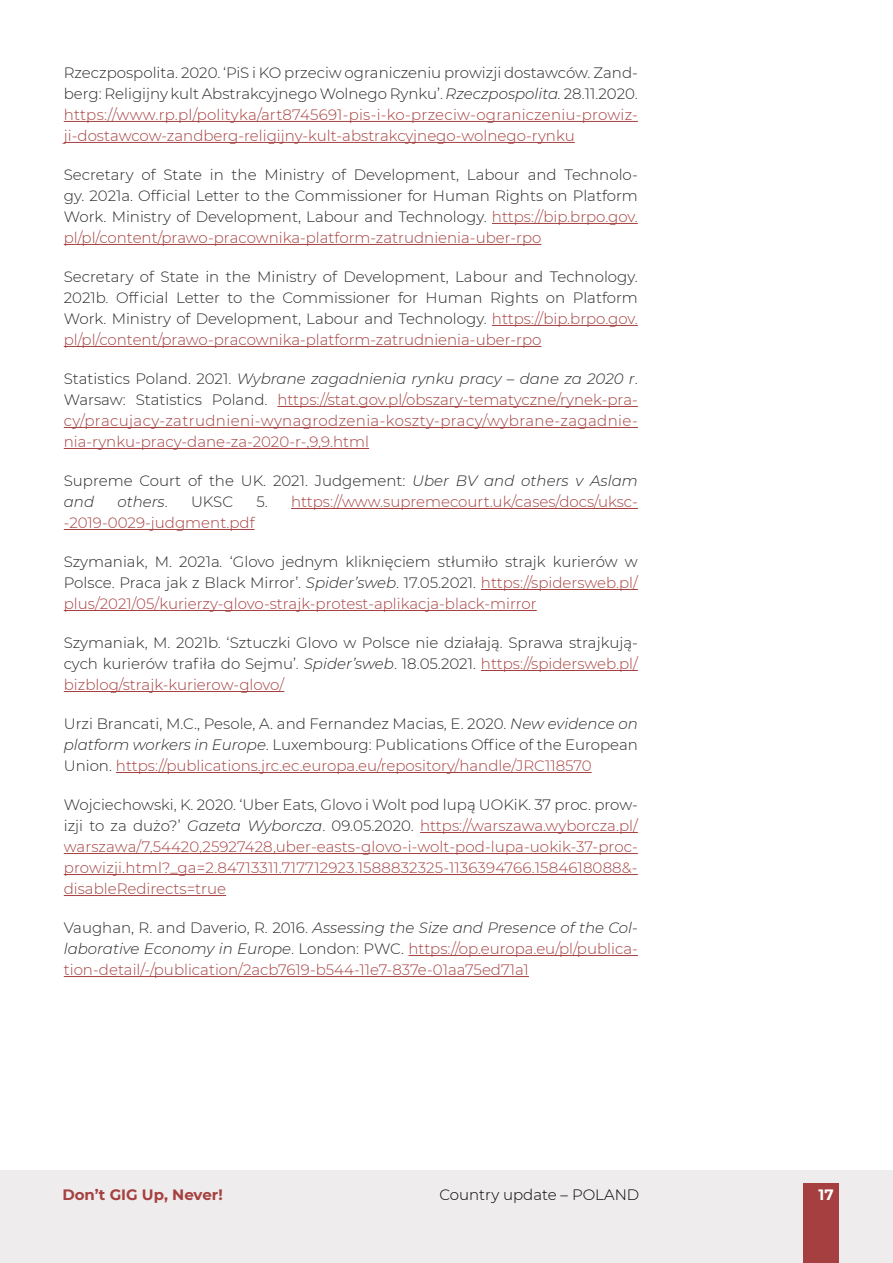
<style>
.page{position:relative;width:893px;height:1263px;background:#fff}
.page>*{position:absolute;margin:0;border:0;box-sizing:border-box;transform-origin:0 0}
.t1{font:300 15px/21px "Montserrat";color:#282827;text-align:justify}
.t2{font:300 15px/21px "Montserrat";color:#a64040;text-align:justify}
.t3{font:300 15px "Montserrat";color:#000}
.t4{font:700 15px "Montserrat";color:#a64040}
.t5{font:italic 300 15px "Montserrat";color:#282827}
.t6{font:700 15px "Montserrat";color:#fff}
.s1{color:#282827}
.s2{font-style:italic;color:#282827}
.s3{color:#a64040}
.s4{font-style:italic}
.s5{font-style:normal}
</style>
<div class="page">
<div style="left:0;top:1170px;width:893px;height:93px;background:#eeecec"></div>
<div style="left:804px;top:1183px;width:35px;height:80px;background:#a64040"></div>
<hr style="left:64px;top:121px;width:574px;height:1px;background:#a64040">
<hr style="left:64px;top:142px;width:511px;height:1px;background:#a64040">
<hr style="left:492px;top:223px;width:146px;height:1px;background:#a64040">
<hr style="left:64px;top:244px;width:477px;height:1px;background:#a64040">
<hr style="left:492px;top:325px;width:146px;height:1px;background:#a64040">
<hr style="left:64px;top:346px;width:477px;height:1px;background:#a64040">
<hr style="left:277px;top:406px;width:361px;height:1px;background:#a64040">
<hr style="left:64px;top:427px;width:574px;height:1px;background:#a64040">
<hr style="left:64px;top:448px;width:305px;height:1px;background:#a64040">
<hr style="left:291px;top:508px;width:347px;height:1px;background:#a64040">
<hr style="left:64px;top:529px;width:191px;height:1px;background:#a64040">
<hr style="left:481px;top:589px;width:157px;height:1px;background:#a64040">
<hr style="left:64px;top:610px;width:473px;height:1px;background:#a64040">
<hr style="left:481px;top:670px;width:157px;height:1px;background:#a64040">
<hr style="left:64px;top:691px;width:220px;height:1px;background:#a64040">
<hr style="left:116px;top:772px;width:476px;height:1px;background:#a64040">
<hr style="left:420px;top:832px;width:218px;height:1px;background:#a64040">
<hr style="left:64px;top:853px;width:574px;height:1px;background:#a64040">
<hr style="left:64px;top:874px;width:574px;height:1px;background:#a64040">
<hr style="left:64px;top:895px;width:162px;height:1px;background:#a64040">
<hr style="left:408px;top:955px;width:230px;height:1px;background:#a64040">
<hr style="left:64px;top:976px;width:465px;height:1px;background:#a64040">
<p class="t2" style="left:64px;top:62px;width:576px"><span class="s1">Rzeczpospolita. 2020. ‘PiS i KO przeciw ograniczeniu prowizji dostawców. Zand&shy;berg: Religijny kult Abstrakcyjnego Wolnego Rynku’.</span> <span class="s2">Rzeczpospolita.</span> <span class="s1">28.11.2020. </span>https://www.rp.pl/polityka/art8745691-pis-i-ko-przeciw-ograniczeniu-prowiz&shy;ji-dostawcow-zandberg-religijny-kult-abstrakcyjnego-wolnego-rynku</p>
<p class="t1" style="left:64px;top:164px;width:576px">Secretary of State in the Ministry of Development, Labour and Technolo&shy;gy. 2021a. Official Letter to the Commissioner for Human Rights on Platform Work. Ministry of Development, Labour and Technology. <span class="s3">https://bip.brpo.gov. pl/pl/content/prawo-pracownika-platform-zatrudnienia-uber-rpo</span></p>
<p class="t1" style="left:64px;top:266px;width:576px">Secretary of State in the Ministry of Development, Labour and Technology.<br>2021b. Official Letter to the Commissioner for Human Rights on Platform Work. Ministry of Development, Labour and Technology. <span class="s3">https://bip.brpo.gov. pl/pl/content/prawo-pracownika-platform-zatrudnienia-uber-rpo</span></p>
<p class="t2" style="left:64px;top:368px;width:576px"><span class="s1">Statistics Poland. 2021.</span> <span class="s2">Wybrane zagadnienia rynku pracy – dane za 2020 r</span><span class="s1">.<br>Warsaw: Statistics Poland.</span> https://stat.gov.pl/obszary-tematyczne/rynek-pra&shy;cy/pracujacy-zatrudnieni-wynagrodzenia-koszty-pracy/wybrane-zagadnie&shy;nia-rynku-pracy-dane-za-2020-r-,9,9.html</p>
<p class="t1" style="left:64px;top:470px;width:575px">Supreme Court of the UK. 2021. Judgement: <span class="s4">Uber BV and others v Aslam and</span></p>
<p class="t5" style="left:117px;top:492px;width:52px">others<span class="s5">.</span></p>
<p class="t1" style="left:191px;top:491px;width:44px">UKSC</p>
<p class="t2" style="left:256px;top:491px;width:383px"><span class="s1">5.</span> https://www.supremecourt.uk/cases/docs/uksc-</p>
<p class="t2" style="left:64px;top:512px;width:192px">-2019-0029-judgment.pdf</p>
<p class="t1" style="left:64px;top:551px;width:576px">Szymaniak, M. 2021a<span class="s4">.</span> ‘Glovo jednym kliknięciem stłumiło strajk kurierów w Polsce. Praca jak z Black Mirror’. <span class="s4">Spider’sweb</span>. 17.05.2021. <span class="s3">https://spidersweb.pl/ plus/2021/05/kurierzy-glovo-strajk-protest-aplikacja-black-mirror</span></p>
<p class="t1" style="left:64px;top:632px;width:576px">Szymaniak, M. 2021b. ‘Sztuczki Glovo w Polsce nie działają. Sprawa strajkują&shy;cych kurierów trafiła do Sejmu’. <span class="s4">Spider’sweb</span>. 18.05.2021. <span class="s3">https://spidersweb.pl/ bizblog/strajk-kurierow-glovo/</span></p>
<p class="t1" style="left:64px;top:713px;width:576px">Urzi Brancati, M.C., Pesole, A. and Fernandez Macias, E. 2020. <span class="s4">New evidence on platform workers in Europe</span>. Luxembourg: Publications Office of the European Union. <span class="s3">https://publications.jrc.ec.europa.eu/repository/handle/JRC118570</span></p>
<p class="t2" style="left:64px;top:794px;width:576px"><span class="s1">Wojciechowski, K. 2020. ‘Uber Eats, Glovo i Wolt pod lupą UOKiK. 37 proc. prow&shy;izji to za dużo?’</span> <span class="s2">Gazeta Wyborcza</span><span class="s1">. 09.05.2020.</span> https://warszawa.wyborcza.pl/ warszawa/7,54420,25927428,uber-easts-glovo-i-wolt-pod-lupa-uokik-37-proc&shy;prowizji.html?_ga=2.84713311.717712923.1588832325-1136394766.1584618088&amp;- disableRedirects=true</p>
<p class="t2" style="left:64px;top:917px;width:576px"><span class="s1">Vaughan, R. and Daverio, R. 2016.</span> <span class="s2">Assessing the Size and Presence of the Col&shy;laborative Economy in Europe</span><span class="s1">. London: PWC.</span> https://op.europa.eu/pl/publica&shy;tion-detail/-/publication/2acb7619-b544-11e7-837e-01aa75ed71a1</p>
<p class="t4" style="left:62px;top:1184px;width:162px">Don’t GIG Up, Never!</p>
<p class="t3" style="left:439px;top:1185px;width:201px">Country update – POLAND</p>
<p class="t6" style="left:818px;top:1183px;width:17px">17</p>
</div>
